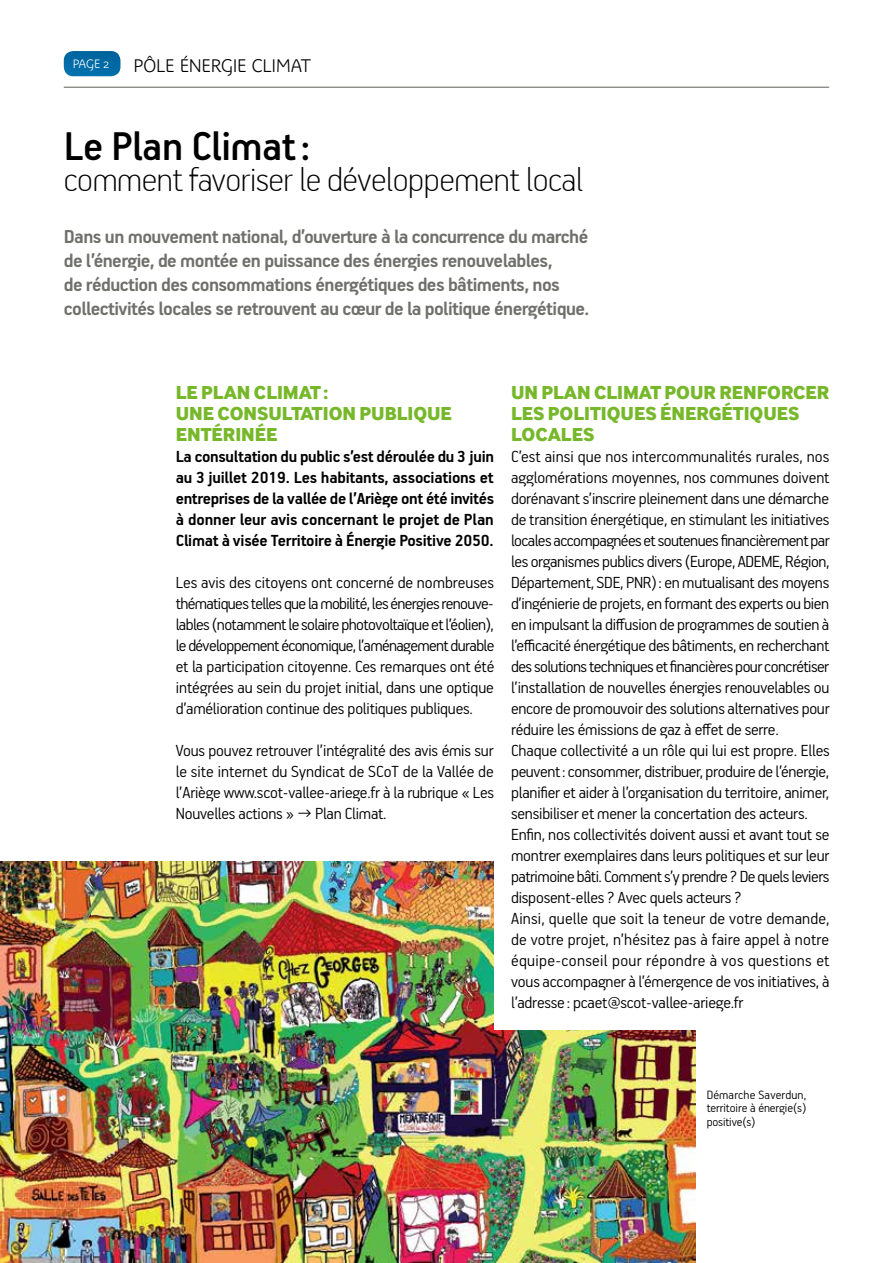
<style>
.page{position:relative;width:893px;height:1263px;background:#fff}
.page>*{position:absolute;margin:0;border:0;box-sizing:border-box;transform-origin:0 0}
.t1{font:500 45px "PF Handbook Pro";letter-spacing:-.01em;color:#000}
.t2{font:100 37.5px "PF Handbook Pro";letter-spacing:-.01em;color:#000}
.t3{font:700 21px/24px "PF Handbook Pro";letter-spacing:-.025em;color:#6f706b}
.t4{font:19.5px/21px "Inter Face X Bold";color:#76b82a}
.t5{font:300 18px/21px "PF Handbook Pro";letter-spacing:-.01em;color:#000;text-align:justify}
.t6{font:700 18px/21px "PF Handbook Pro";letter-spacing:-.015em;color:#000;text-align:justify}
.t7{font:700 18px "Parisine Plus Std Clair";letter-spacing:-.02em;color:#000}
.t8{font:300 13.5px/13.5px "PF Handbook Pro";letter-spacing:-.005em;color:#000;text-align:justify}
.t9{font:700 12px "Parisine Plus Std Clair";color:#fff}
</style>
<div class="page">
<img style="left:0;top:861px;width:696px;height:402px">
<div style="left:494px;top:546px;width:335px;height:483px;background:#fff"></div>
<svg style="left:64px;top:51px;width:56px;height:25px"></svg>
<hr style="left:64px;top:87px;width:765px;height:1px;background:#6f706b">
<p class="t9" style="left:73px;top:57px;width:38px">PAGE 2</p>
<p class="t7" style="left:134px;top:56px;width:179px">PÔLE ÉNERGIE CLIMAT</p>
<h1 class="t1" style="left:64px;top:118px;width:248px">Le Plan Climat:</h1>
<h2 class="t2" style="left:64px;top:157px;width:521px">comment favoriser le développement local</h2>
<p class="t3" style="left:64px;top:224px;width:527px">Dans un mouvement national, d’ouverture à la concurrence du marché de l’énergie, de montée en puissance des énergies renouvelables,<br>de réduction des consommations énergétiques des bâtiments, nos collectivités locales se retrouvent au cœur de la politique énergétique.</p>
<p class="t4" style="left:176px;top:381px;width:278px">LE PLAN CLIMAT:<br>UNE CONSULTATION PUBLIQUE<br>ENTÉRINÉE</p>
<p class="t6" style="left:176px;top:445px;width:320px">La consultation du public s’est déroulée du 3 juin au 3 juillet 2019. Les habitants, associations et entreprises de la vallée de l’Ariège ont été invités à donner leur avis concernant le projet de Plan Climat à visée Territoire à Énergie Positive 2050.</p>
<p class="t5" style="left:176px;top:571px;width:320px">Les avis des citoyens ont concerné de nombreuses thématiques telles que la mobilité, les énergies renouve&shy;lables (notamment le solaire photovoltaïque et l’éolien), le développement économique, l’aménagement durable et la participation citoyenne. Ces remarques ont été intégrées au sein du projet initial, dans une optique d’amélioration continue des politiques publiques.</p>
<p class="t5" style="left:176px;top:739px;width:320px">Vous pouvez retrouver l’intégralité des avis émis sur le site internet du Syndicat de SCoT de la Vallée de l’Ariège www.scot-vallee-ariege.fr à la rubrique « Les Nouvelles actions » → Plan Climat.</p>
<p class="t4" style="left:511px;top:381px;width:320px">UN PLAN CLIMAT POUR RENFORCER<br>LES POLITIQUES ÉNERGÉTIQUES<br>LOCALES</p>
<p class="t5" style="left:511px;top:445px;width:320px;text-align:left">C’est ainsi que nos intercommunalités rurales, nos agglomérations moyennes, nos communes doivent dorénavant s’inscrire pleinement dans une démarche de transition énergétique, en stimulant les initiatives locales accompagnées et soutenues financièrement par les organismes publics divers (Europe, ADEME, Région, Département, SDE, PNR): en mutualisant des moyens d’ingénierie de projets, en formant des experts ou bien en impulsant la diffusion de programmes de soutien à l’efficacité énergétique des bâtiments, en recherchant des solutions techniques et financières pour concrétiser l’installation de nouvelles énergies renouvelables ou encore de promouvoir des solutions alternatives pour réduire les émissions de gaz à effet de serre.<br>Chaque collectivité a un rôle qui lui est propre. Elles peuvent: consommer, distribuer, produire de l’énergie, planifier et aider à l’organisation du territoire, animer, sensibiliser et mener la concertation des acteurs.<br>Enfin, nos collectivités doivent aussi et avant tout se montrer exemplaires dans leurs politiques et sur leur patrimoine bâti. Comment s’y prendre? De quels leviers disposent-elles? Avec quels acteurs?<br>Ainsi, quelle que soit la teneur de votre demande, de votre projet, n’hésitez pas à faire appel à notre équipe-conseil pour répondre à vos questions et vous accompagner à l’émergence de vos initiatives, à l’adresse: pcaet@scot-vallee-ariege.fr</p>
<p class="t8" style="left:707px;top:1087px;width:101px">Démarche Saverdun, territoire à énergie(s) positive(s)</p>
</div>
